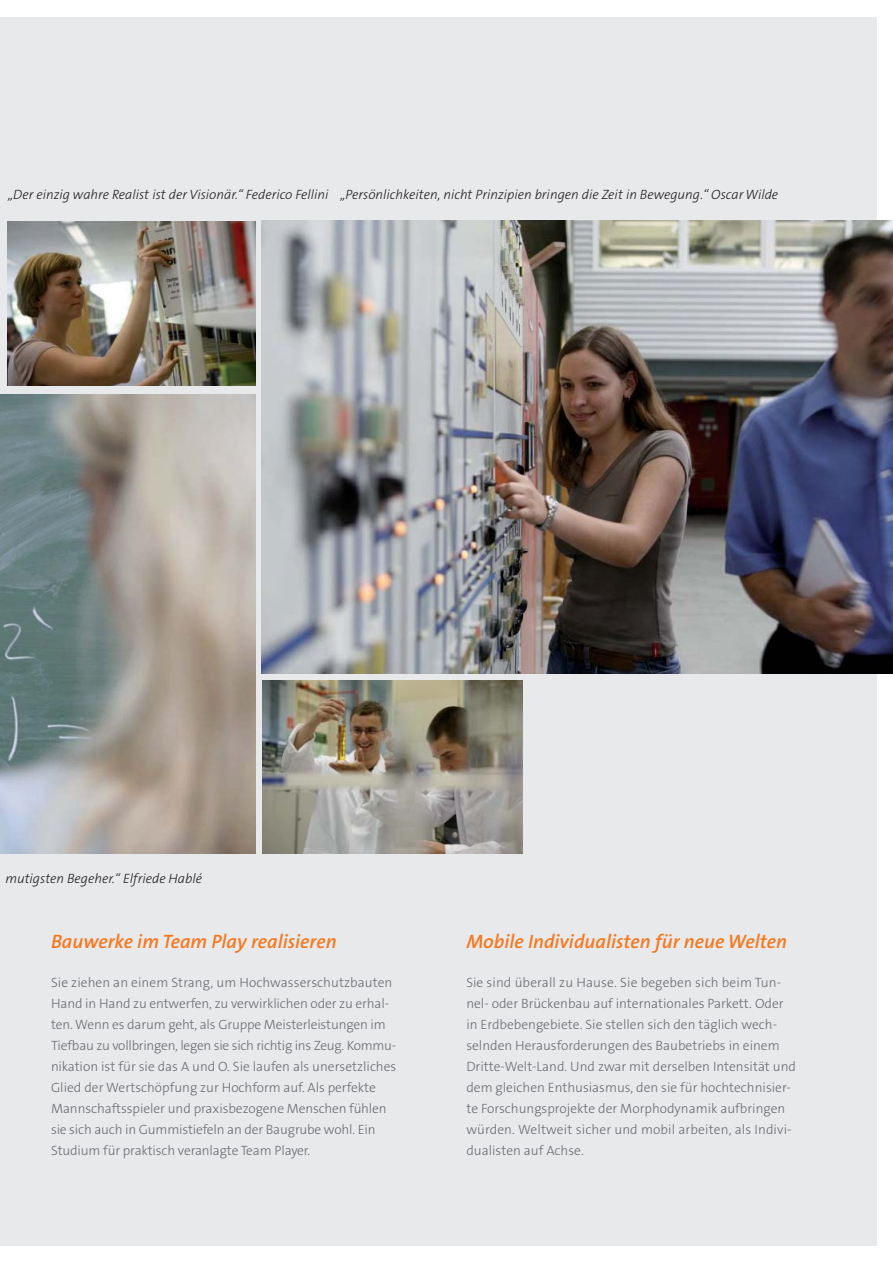
<style>
.page{position:relative;width:893px;height:1263px;background:#fff}
.page>*{position:absolute;margin:0;border:0;box-sizing:border-box;transform-origin:0 0}
.t1{font:italic 600 19.5px "The Sans B6";color:#f47920}
.t2{font:300 13.5px/21px "The Sans B3";color:#6b6c72}
.t3{font:italic 300 13.5px "The Sans B3";color:#231f20}
</style>
<div class="page">
<div style="left:0;top:17px;width:876px;height:1229px;background:#e8e9eb"></div>
<img style="left:262px;top:220px;width:631px;height:454px">
<img style="left:262px;top:680px;width:260px;height:174px">
<img style="left:0;top:394px;width:255px;height:460px">
<img style="left:8px;top:221px;width:247px;height:165px">
<p class="t3" style="left:8px;top:189px;width:772px">„Der einzig wahre Realist ist der Visionär.“ Federico Fellini „Persönlichkeiten, nicht Prinzipien bringen die Zeit in Bewegung.“ Oscar Wilde</p>
<p class="t3" style="left:5px;top:872px;width:198px">mutigsten Begeher.“ Elfriede Hablé</p>
<h1 class="t1" style="left:51px;top:933px;width:287px">Bauwerke im Team Play realisieren</h1>
<h1 class="t1" style="left:466px;top:933px;width:322px">Mobile Individualisten für neue Welten</h1>
<p class="t2" style="left:51px;top:973px;width:347px">Sie ziehen an einem Strang, um Hochwasserschutzbauten Hand in Hand zu entwerfen, zu verwirklichen oder zu erhal&shy;ten. Wenn es darum geht, als Gruppe Meisterleistungen im Tiefbau zu vollbringen, legen sie sich richtig ins Zeug. Kommu&shy;nikation ist für sie das A und O. Sie laufen als unersetzliches Glied der Wertschöpfung zur Hochform auf. Als perfekte Mannschaftsspieler und praxisbezogene Menschen fühlen sie sich auch in Gummistiefeln an der Baugrube wohl. Ein Studium für praktisch veranlagte Team Player.</p>
<p class="t2" style="left:466px;top:973px;width:331px">Sie sind überall zu Hause. Sie begeben sich beim Tun&shy;nel- oder Brückenbau auf internationales Parkett. Oder in Erdbebengebiete. Sie stellen sich den täglich wech&shy;selnden Herausforderungen des Baubetriebs in einem Dritte-Welt-Land. Und zwar mit derselben Intensität und dem gleichen Enthusiasmus, den sie für hochtechnisier&shy;te Forschungsprojekte der Morphodynamik aufbringen würden. Weltweit sicher und mobil arbeiten, als Indivi&shy;dualisten auf Achse.</p>
</div>
